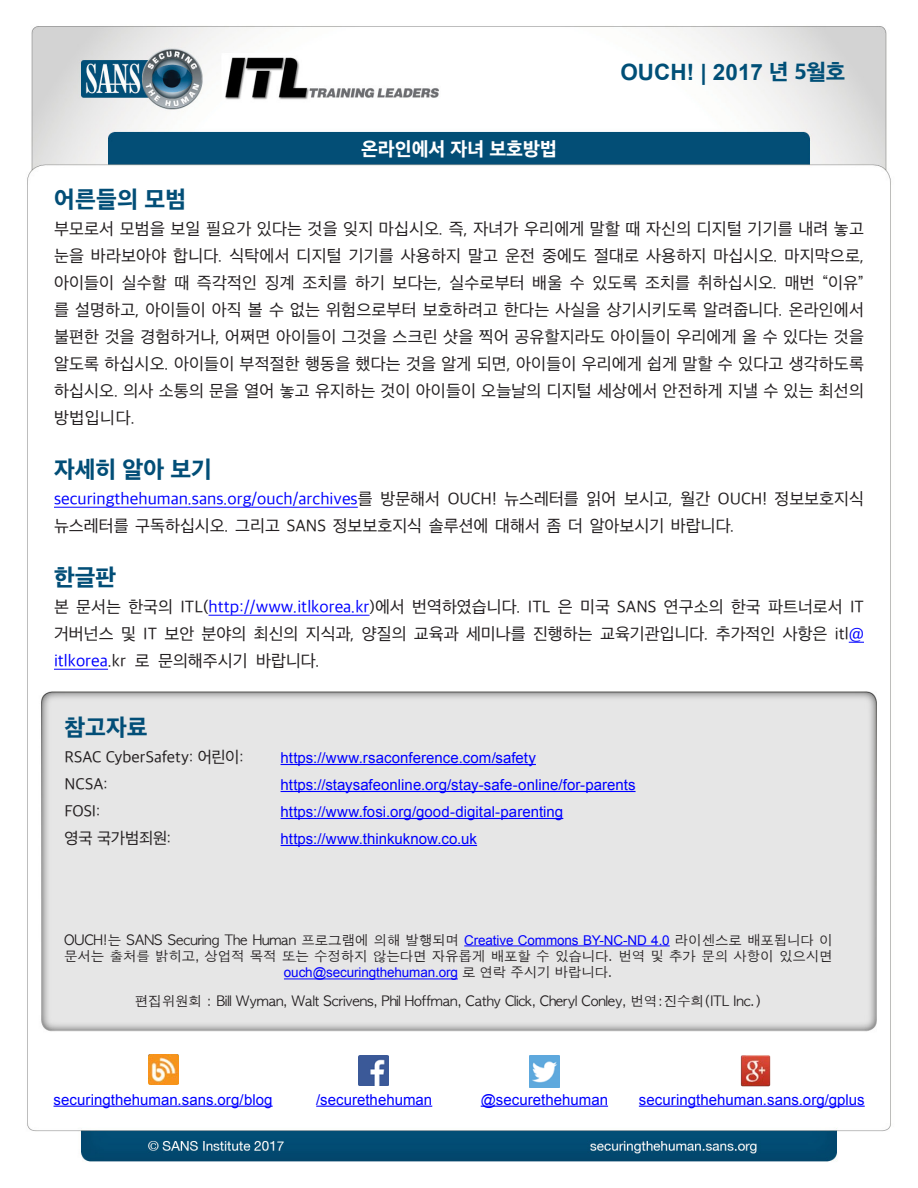
<style>
.page{position:relative;width:918px;height:1188px;background:#fff}
.page>*{position:absolute;margin:0;border:0;box-sizing:border-box;transform-origin:0 0}
.MainText{font:800 24px "Apple SD Gothic Neo";color:#024e77}
.t1{font:700 22.5px "Arial";color:#004f77}
.t2{font:800 19.5px "Apple SD Gothic Neo";color:#fff}
.MainText-2{font:17.25px/27px "Apple SD Gothic Neo";color:#231f20;text-align:justify}
.MainText-3{font:17.25px "Apple SD Gothic Neo";color:#00f}
.t3{font:16.5px "Apple SD Gothic Neo";letter-spacing:-.005em;color:#231f20}
.t4{font:15px "Arial";letter-spacing:.005em;color:#00f}
.t5{font:13.5px/16.5px "Apple Gothic";letter-spacing:-.01em;color:#231f20;text-align:center}
.s1{font-family:"Apple SD Gothic Neo";font-weight:800}
.s2{color:#00f}
.s3{color:#231f20}
.s4{font-family:"Arial";color:#00f}
</style>
<div class="page">
<img style="left:27px;top:26px;width:864px;height:1136px">
<hr style="left:54px;top:507px;width:304px;height:1px;background:#00f">
<hr style="left:209px;top:615px;width:161px;height:1px;background:#00f">
<svg style="left:849px;top:642px;width:15px;height:1px"></svg>
<hr style="left:54px;top:669px;width:54px;height:1px;background:#00f">
<hr style="left:464px;top:945px;width:206px;height:1px;background:#00f">
<hr style="left:284px;top:978px;width:174px;height:1px;background:#00f">
<hr style="left:281px;top:764px;width:255px;height:1px;background:#00f">
<hr style="left:281px;top:791px;width:355px;height:1px;background:#00f">
<hr style="left:281px;top:818px;width:282px;height:1px;background:#00f">
<hr style="left:281px;top:845px;width:196px;height:1px;background:#00f">
<img style="left:148px;top:1054px;width:30px;height:30px">
<hr style="left:54px;top:1106px;width:219px;height:1px;background:#00f">
<img style="left:359px;top:1055px;width:30px;height:30px">
<hr style="left:316px;top:1106px;width:116px;height:1px;background:#00f">
<img style="left:530px;top:1055px;width:30px;height:32px">
<hr style="left:481px;top:1106px;width:127px;height:1px;background:#00f">
<img style="left:741px;top:1054px;width:30px;height:32px">
<hr style="left:639px;top:1106px;width:226px;height:1px;background:#00f">
<p class="t2" style="left:361px;top:139px;width:197px">온라인에서 자녀 보호방법</p>
<h2 class="t1" style="left:620px;top:57px;width:226px">OUCH! | 2017 <span class="s1">년 5월호</span></h2>
<p class="MainText" style="left:54px;top:187px;width:134px">어른들의 모범</p>
<p class="MainText-2" style="left:54px;top:217px;width:812px">부모로서 모범을 보일 필요가 있다는 것을 잊지 마십시오 즉. , 자녀가 우리에게 말할 때 자신의 디지털 기기를 내려 놓고 눈을 바라보아야 합니다. 식탁에서 디지털 기기를 사용하지 말고 운전 중에도 절대로 사용하지 마십시오. 마지막으로, 아이들이 실수할 때 즉각적인 징계 조치를 하기 보다는, 실수로부터 배울 수 있도록 조치를 취하십시오. 매번 “이유“ 를 설명하고, 아이들이 아직 볼 수 없는 위험으로부터 보호하려고 한다는 사실을 상기시키도록 알려줍니다. 온라인에서 불편한 것을 경험하거나, 어쩌면 아이들이 그것을 스크린 샷을 찍어 공유할지라도 아이들이 우리에게 올 수 있다는 것을 알도록 하십시오. 아이들이 부적절한 행동을 했다는 것을 알게 되면, 아이들이 우리에게 쉽게 말할 수 있다고 생각하도록 하십시오. 의사 소통의 문을 열어 놓고 유지하는 것이 아이들이 오늘날의 디지털 세상에서 안전하게 지낼 수 있는 최선의 방법입니다.</p>
<p class="MainText" style="left:54px;top:457px;width:159px">자세히 알아 보기</p>
<p class="MainText-2" style="left:54px;top:487px;width:812px"><span class="s2">securingthehuman.sans.org/ouch/archives</span>를 방문해서 OUCH! 뉴스레터를 읽어 보시고, 월간 OUCH! 정보보호지식 뉴스레터를 구독하십시오. 그리고 SANS 정보보호지식 솔루션에 대해서 좀 더 알아보시기 바랍니다.</p>
<p class="MainText" style="left:54px;top:565px;width:64px">한글판</p>
<p class="MainText-2" style="left:54px;top:595px;width:812px">본 문서는 한국의 ITL(<span class="s2">http://www.itlkorea.kr</span>)에서 번역하였습니다. ITL 은 미국 SANS 연구소의 한국 파트너로서 IT</p>
<p class="MainText-2" style="left:54px;top:622px;width:812px">거버넌스 및 IT 보안 분야의 최신의 지식과, 양질의 교육과 세미나를 진행하는 교육기관입니다. 추가적인 사항은 itl<span class="s2">@</span></p>
<p class="MainText-2" style="left:256px;top:649px;width:65px">바랍니다.</p>
<p class="MainText-2" style="left:158px;top:649px;width:91px">문의해주시기</p>
<p class="MainText-3" style="left:54px;top:652px;width:74px">itlkorea<span class="s3">.kr</span></p>
<p class="MainText-2" style="left:135px;top:649px;width:16px">로</p>
<p class="MainText" style="left:65px;top:714px;width:85px">참고자료</p>
<p class="t3" style="left:65px;top:748px;width:181px">RSAC CyberSafety: 어린이:</p>
<p class="t4" style="left:281px;top:748px;width:257px">https://www.rsaconference.com/safety</p>
<p class="t3" style="left:65px;top:775px;width:45px">NCSA:</p>
<p class="t4" style="left:281px;top:775px;width:356px">https://staysafeonline.org/stay-safe-online/for-parents</p>
<p class="t3" style="left:65px;top:802px;width:38px">FOSI:</p>
<p class="t4" style="left:281px;top:802px;width:284px">https://www.fosi.org/good-digital-parenting</p>
<p class="t3" style="left:65px;top:829px;width:108px">영국 국가범죄원:</p>
<p class="t4" style="left:281px;top:829px;width:198px">https://www.thinkuknow.co.uk</p>
<p class="t5" style="left:64px;top:932px;width:770px">OUCH 는! SANS Securing The Human 프로그램에 의해 발행되며 <span class="s4">Creative Commons BY-NC-ND 4.0</span> 라이센스로 배포됩니다 이 문서는 출처를 밝히고, 상업적 목적 또는 수정하지 않는다면 자유롭게 배포할 수 있습니다. 번역 및 추가 문의 사항이 있으시면 <span class="s4">ouch@securingthehuman.org</span> 로 연락 주시기 바랍니다.</p>
<p class="t5" style="left:135px;top:993px;width:628px">편집위원회 : Bill Wyman, Walt Scrivens, Phil Hoffman, Cathy Click, Cheryl Conley, 번역:진수희(ITL Inc (.</p>
<p class="t4" style="left:54px;top:1090px;width:221px">securingthehuman.sans.org/blog</p>
<p class="t4" style="left:316px;top:1090px;width:118px">/securethehuman</p>
<p class="t4" style="left:481px;top:1090px;width:129px">@securethehuman</p>
<p class="t4" style="left:639px;top:1090px;width:227px">securingthehuman.sans.org/gplus</p>
</div>
